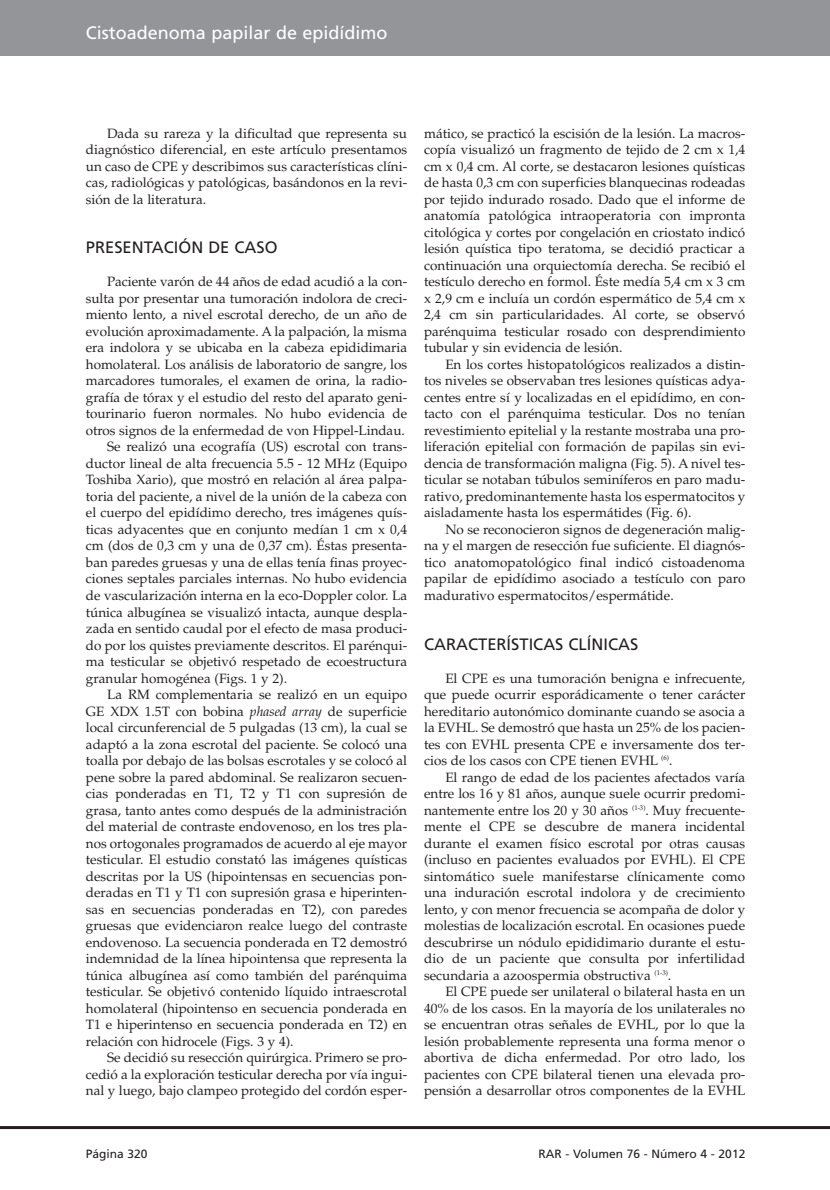
<style>
.page{position:relative;width:830px;height:1190px;background:#fff}
.page>*{position:absolute;margin:0;border:0;box-sizing:border-box;transform-origin:0 0}
.t1{font:18px "Frutiger";color:#fff}
.t2{font:16.5px "Frutiger";color:#231f20}
.t3{font:13.5px/16.5px "Palatino";color:#231f20;text-align:justify}
.t4{font:12px "Frutiger";color:#231f20}
.s1{font-style:italic}
</style>
<div class="page">
<div style="left:0;top:0;width:830px;height:56px;background:#939598"></div>
<hr style="left:0;top:1126px;width:830px;height:3px;background:#231f20">
<h1 class="t1" style="left:86px;top:26px;width:303px">Cistoadenoma papilar de epidídimo</h1>
<p class="t3" style="left:86px;top:127px;width:323px;text-indent:21px">Dada su rareza y la dificultad que representa su diagnóstico diferencial, en este artículo presentamos un caso de CPE y describimos sus características clíni&shy;cas, radiológicas y patológicas, basándonos en la revi&shy;sión de la literatura.</p>
<p class="t2" style="left:86px;top:241px;width:193px">PRESENTACIÓN DE CASO</p>
<p class="t3" style="left:107px;top:275px;width:301px">Paciente varón de 44 años de edad acudió a la con-</p>
<p class="t3" style="left:86px;top:292px;width:323px">sulta por presentar una tumoración indolora de creci-</p>
<p class="t3" style="left:86px;top:308px;width:323px">miento lento, a nivel escrotal derecho, de un año de</p>
<p class="t3" style="left:86px;top:325px;width:323px">evolución aproximadamente. A la palpación, la misma</p>
<p class="t3" style="left:86px;top:341px;width:323px">era indolora y se ubicaba en la cabeza epididimaria</p>
<p class="t3" style="left:86px;top:358px;width:323px">homolateral. Los análisis de laboratorio de sangre, los</p>
<p class="t3" style="left:86px;top:374px;width:323px">marcadores tumorales, el examen de orina, la radio-</p>
<p class="t3" style="left:86px;top:391px;width:323px">grafía de tórax y el estudio del resto del aparato geni-</p>
<p class="t3" style="left:86px;top:407px;width:323px">tourinario fueron normales. No hubo evidencia de</p>
<p class="t3" style="left:86px;top:424px;width:320px">otros signos de la enfermedad de von Hippel-Lindau.</p>
<p class="t3" style="left:107px;top:440px;width:301px">Se realizó una ecografía (US) escrotal con trans-</p>
<p class="t3" style="left:86px;top:456px;width:323px">ductor lineal de alta frecuencia 5.5 - 12 MHz (Equipo</p>
<p class="t3" style="left:86px;top:473px;width:323px">Toshiba Xario), que mostró en relación al área palpa-</p>
<p class="t3" style="left:86px;top:489px;width:323px">toria del paciente, a nivel de la unión de la cabeza con</p>
<p class="t3" style="left:86px;top:506px;width:323px">el cuerpo del epidídimo derecho, tres imágenes quís-</p>
<p class="t3" style="left:86px;top:522px;width:323px">ticas adyacentes que en conjunto medían 1 cm x 0,4</p>
<p class="t3" style="left:86px;top:539px;width:323px">cm (dos de 0,3 cm y una de 0,37 cm). Éstas presenta-</p>
<p class="t3" style="left:86px;top:555px;width:323px">ban paredes gruesas y una de ellas tenía finas proyec-</p>
<p class="t3" style="left:86px;top:572px;width:323px">ciones septales parciales internas. No hubo evidencia</p>
<p class="t3" style="left:86px;top:588px;width:323px">de vascularización interna en la eco-Doppler color. La</p>
<p class="t3" style="left:86px;top:605px;width:323px">túnica albugínea se visualizó intacta, aunque despla-</p>
<p class="t3" style="left:86px;top:621px;width:323px">zada en sentido caudal por el efecto de masa produci-</p>
<p class="t3" style="left:86px;top:638px;width:323px">do por los quistes previamente descritos. El parénqui-</p>
<p class="t3" style="left:86px;top:654px;width:323px">ma testicular se objetivó respetado de ecoestructura</p>
<p class="t3" style="left:86px;top:671px;width:203px">granular homogénea (Figs. 1 y 2).</p>
<p class="t3" style="left:107px;top:687px;width:301px">La RM complementaria se realizó en un equipo</p>
<p class="t3" style="left:86px;top:704px;width:323px">GE XDX 1.5T con bobina <span class="s1">phased array</span> de superficie</p>
<p class="t3" style="left:86px;top:720px;width:323px">local circunferencial de 5 pulgadas (13 cm), la cual se</p>
<p class="t3" style="left:86px;top:737px;width:323px">adaptó a la zona escrotal del paciente. Se colocó una</p>
<p class="t3" style="left:86px;top:753px;width:323px">toalla por debajo de las bolsas escrotales y se colocó al</p>
<p class="t3" style="left:86px;top:770px;width:323px">pene sobre la pared abdominal. Se realizaron secuen-</p>
<p class="t3" style="left:86px;top:786px;width:323px">cias ponderadas en T1, T2 y T1 con supresión de</p>
<p class="t3" style="left:86px;top:803px;width:323px">grasa, tanto antes como después de la administración</p>
<p class="t3" style="left:86px;top:819px;width:323px">del material de contraste endovenoso, en los tres pla-</p>
<p class="t3" style="left:86px;top:836px;width:323px">nos ortogonales programados de acuerdo al eje mayor</p>
<p class="t3" style="left:86px;top:852px;width:323px">testicular. El estudio constató las imágenes quísticas</p>
<p class="t3" style="left:86px;top:869px;width:323px">descritas por la US (hipointensas en secuencias pon-</p>
<p class="t3" style="left:86px;top:885px;width:323px">deradas en T1 y T1 con supresión grasa e hiperinten-</p>
<p class="t3" style="left:86px;top:902px;width:323px">sas en secuencias ponderadas en T2), con paredes</p>
<p class="t3" style="left:86px;top:918px;width:323px">gruesas que evidenciaron realce luego del contraste</p>
<p class="t3" style="left:86px;top:935px;width:323px">endovenoso. La secuencia ponderada en T2 demostró</p>
<p class="t3" style="left:86px;top:951px;width:323px">indemnidad de la línea hipointensa que representa la</p>
<p class="t3" style="left:86px;top:968px;width:323px">túnica albugínea así como también del parénquima</p>
<p class="t3" style="left:86px;top:984px;width:323px">testicular. Se objetivó contenido líquido intraescrotal</p>
<p class="t3" style="left:86px;top:1001px;width:323px">homolateral (hipointenso en secuencia ponderada en</p>
<p class="t3" style="left:86px;top:1017px;width:323px">T1 e hiperintenso en secuencia ponderada en T2) en</p>
<p class="t3" style="left:86px;top:1034px;width:209px">relación con hidrocele (Figs. 3 y 4).</p>
<p class="t3" style="left:107px;top:1050px;width:301px">Se decidió su resección quirúrgica. Primero se pro-</p>
<p class="t3" style="left:86px;top:1067px;width:323px">cedió a la exploración testicular derecha por vía ingui-</p>
<p class="t3" style="left:86px;top:1083px;width:323px">nal y luego, bajo clampeo protegido del cordón esper-</p>
<p class="t3" style="left:424px;top:126px;width:323px">mático, se practicó la escisión de la lesión. La macros&shy;copía visualizó un fragmento de tejido de 2 cm x 1,4 cm x 0,4 cm. Al corte, se destacaron lesiones quísticas de hasta 0,3 cm con superficies blanquecinas rodeadas por tejido indurado rosado. Dado que el informe de anatomía patológica intraoperatoria con impronta citológica y cortes por congelación en criostato indicó lesión quística tipo teratoma, se decidió practicar a continuación una orquiectomía derecha. Se recibió el testículo derecho en formol. Éste medía 5,4 cm x 3 cm x 2,9 cm e incluía un cordón espermático de 5,4 cm x 2,4 cm sin particularidades. Al corte, se observó parénquima testicular rosado con desprendimiento tubular y sin evidencia de lesión.</p>
<p class="t3" style="left:424px;top:357px;width:323px;text-indent:21px">En los cortes histopatológicos realizados a distin&shy;tos niveles se observaban tres lesiones quísticas adya&shy;centes entre sí y localizadas en el epidídimo, en con&shy;tacto con el parénquima testicular. Dos no tenían revestimiento epitelial y la restante mostraba una pro&shy;liferación epitelial con formación de papilas sin evi&shy;dencia de transformación maligna (Fig. 5). A nivel tes&shy;ticular se notaban túbulos seminíferos en paro madu&shy;rativo, predominantemente hasta los espermatocitos y aisladamente hasta los espermátides (Fig. 6).</p>
<p class="t3" style="left:424px;top:522px;width:323px;text-indent:21px">No se reconocieron signos de degeneración malig&shy;na y el margen de resección fue suficiente. El diagnós&shy;tico anatomopatológico final indicó cistoadenoma papilar de epidídimo asociado a testículo con paro madurativo espermatocitos/espermátide.</p>
<p class="t2" style="left:424px;top:637px;width:216px">CARACTERÍSTICAS CLÍNICAS</p>
<p class="t3" style="left:424px;top:671px;width:323px;text-indent:21px">El CPE es una tumoración benigna e infrecuente, que puede ocurrir esporádicamente o tener carácter hereditario autonómico dominante cuando se asocia a la EVHL. Se demostró que hasta un 25% de los pacien&shy;tes con EVHL presenta CPE e inversamente dos ter&shy;cios de los casos con CPE tienen EVHL <sup>(6)</sup>.</p>
<p class="t3" style="left:424px;top:770px;width:323px;text-indent:21px">El rango de edad de los pacientes afectados varía entre los 16 y 81 años, aunque suele ocurrir predomi&shy;nantemente entre los 20 y 30 años <sup>(1-3)</sup>. Muy frecuente&shy;mente el CPE se descubre de manera incidental durante el examen físico escrotal por otras causas (incluso en pacientes evaluados por EVHL). El CPE sintomático suele manifestarse clínicamente como una induración escrotal indolora y de crecimiento lento, y con menor frecuencia se acompaña de dolor y molestias de localización escrotal. En ocasiones puede descubrirse un nódulo epididimario durante el estu&shy;dio de un paciente que consulta por infertilidad secundaria a azoospermia obstructiva <sup>(1-3)</sup>.</p>
<p class="t3" style="left:424px;top:985px;width:323px;text-indent:21px">El CPE puede ser unilateral o bilateral hasta en un 40% de los casos. En la mayoría de los unilaterales no se encuentran otras señales de EVHL, por lo que la lesión probablemente representa una forma menor o abortiva de dicha enfermedad. Por otro lado, los pacientes con CPE bilateral tienen una elevada pro&shy;pensión a desarrollar otros componentes de la EVHL</p>
<p class="t4" style="left:86px;top:1148px;width:63px">Página 320</p>
<p class="t4" style="left:538px;top:1148px;width:208px">RAR - Volumen 76 - Número 4 - 2012</p>
</div>
